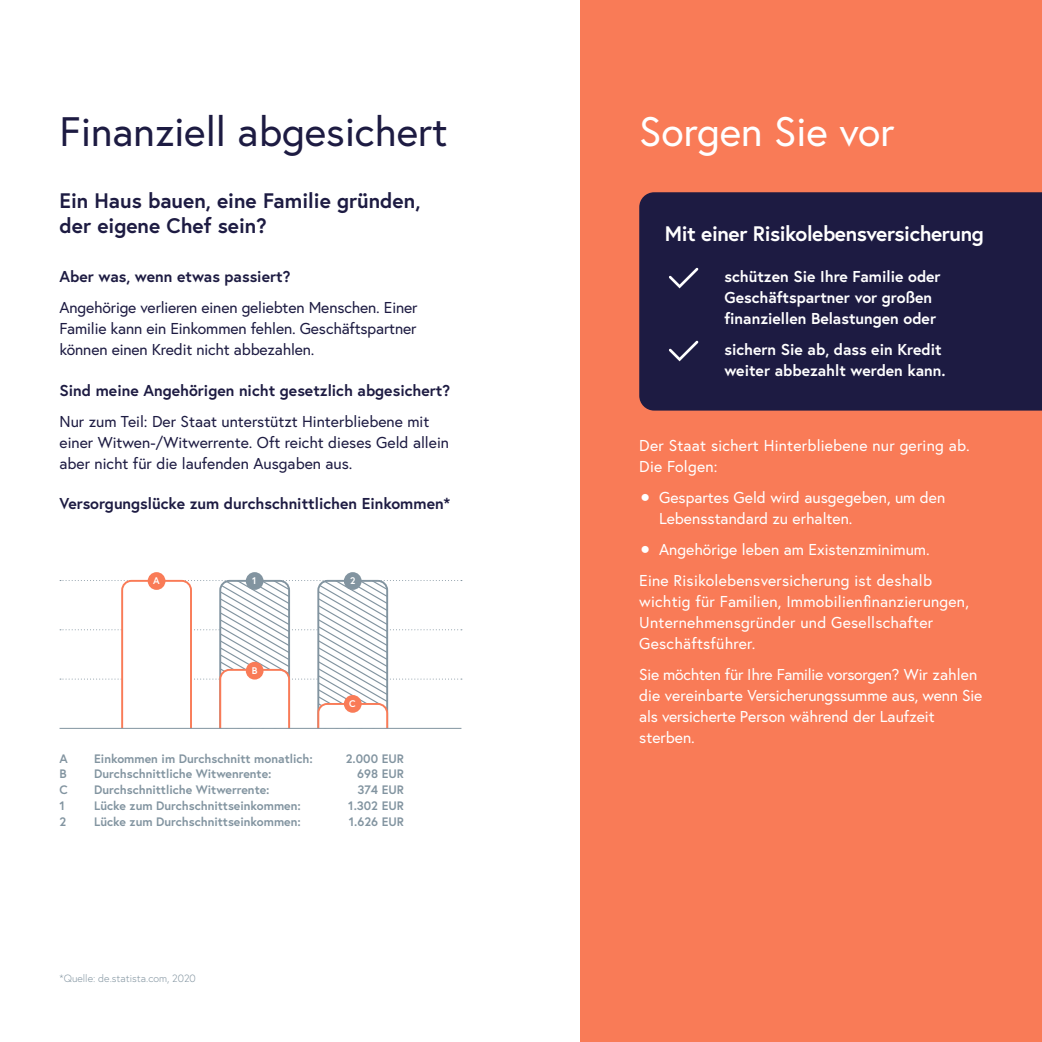
<style>
.page{position:relative;width:1042px;height:1042px;background:#fff}
.page>*{position:absolute;margin:0;border:0;box-sizing:border-box;transform-origin:0 0}
.t1{font:41.12px "Europa";color:#1d1b42}
.t2{font:41.12px "Europa";color:#fff}
.t3{font:700 21px/24.5px "Europa";color:#1d1b42}
.t4{font:700 21px "Europa";letter-spacing:-.02em;color:#fff}
.t5{font:15.75px/21px "Europa";color:#fff}
.t6{font:15.75px/21px "Europa";color:#1d1b42;text-align:justify}
.t7{font:700 15.75px/21px "Europa";color:#fff}
.t8{font:700 15.75px "Europa";color:#1d1b42}
.t9{font:700 12.25px "Europa";color:#8294a0}
.t10{font:300 10.5px "Europa";color:#8294a0}
.t11{font:700 9.62px "Europa";color:#fff}
.s1{font-weight:700;font-size:24.5px}
</style>
<div class="page">
<div style="left:580px;top:0;width:462px;height:1042px;background:#f97b57"></div>
<div style="left:639px;top:192px;width:403px;height:218px;background:#1d1b42"></div>
<svg style="left:60px;top:579px;width:402px;height:150px"></svg>
<div style="left:148px;top:572px;width:17px;height:18px;background:#f97b57;border-radius:50%"></div>
<div style="left:246px;top:662px;width:17px;height:17px;background:#f97b57;border-radius:50%"></div>
<div style="left:246px;top:572px;width:17px;height:18px;background:#8294a0;border-radius:50%"></div>
<div style="left:344px;top:695px;width:18px;height:18px;background:#f97b57;border-radius:50%"></div>
<div style="left:344px;top:572px;width:18px;height:18px;background:#8294a0;border-radius:50%"></div>
<hr style="left:60px;top:728px;width:401px;height:1px;background:#8294a0">
<svg style="left:669px;top:268px;width:29px;height:20px"></svg>
<svg style="left:669px;top:341px;width:29px;height:20px"></svg>
<h1 class="t1" style="left:60px;top:105px;width:390px">Finanziell abgesichert</h1>
<h2 class="t3" style="left:60px;top:188px;width:362px">Ein Haus bauen, eine Familie gründen, der eigene Chef sein?</h2>
<p class="t8" style="left:60px;top:265px;width:232px">Aber was, wenn etwas passiert?</p>
<p class="t6" style="left:60px;top:296px;width:359px">Angehörige verlieren einen geliebten Menschen. Einer Familie kann ein Einkommen fehlen. Geschäftspartner können einen Kredit nicht abbezahlen.</p>
<p class="t8" style="left:60px;top:379px;width:392px">Sind meine Angehörigen nicht gesetzlich abgesichert?</p>
<p class="t6" style="left:60px;top:410px;width:391px;text-align:left">Nur zum Teil: Der Staat unterstützt Hinterbliebene mit einer Witwen-/Witwerrente. Oft reicht dieses Geld allein aber nicht für die laufenden Ausgaben aus.</p>
<p class="t8" style="left:60px;top:493px;width:392px">Versorgungslücke zum durchschnittlichen Einkommen*</p>
<p class="t11" style="left:153px;top:574px;width:8px">A</p>
<p class="t11" style="left:252px;top:574px;width:6px">1</p>
<p class="t11" style="left:252px;top:664px;width:7px">B</p>
<p class="t11" style="left:350px;top:574px;width:7px">2</p>
<p class="t11" style="left:349px;top:697px;width:8px">C</p>
<p class="t9" style="left:60px;top:750px;width:10px">A</p>
<p class="t9" style="left:94px;top:750px;width:220px">Einkommen im Durchschnitt monatlich:</p>
<p class="t9" style="left:346px;top:750px;width:60px">2.000 EUR</p>
<p class="t9" style="left:60px;top:765px;width:9px">B</p>
<p class="t9" style="left:94px;top:765px;width:179px">Durchschnittliche Witwenrente:</p>
<p class="t9" style="left:357px;top:765px;width:48px">698 EUR</p>
<p class="t9" style="left:60px;top:781px;width:10px">C</p>
<p class="t9" style="left:94px;top:781px;width:177px">Durchschnittliche Witwerrente:</p>
<p class="t9" style="left:357px;top:781px;width:48px">374 EUR</p>
<p class="t9" style="left:60px;top:797px;width:7px">1</p>
<p class="t9" style="left:94px;top:797px;width:208px">Lücke zum Durchschnittseinkommen:</p>
<p class="t9" style="left:348px;top:797px;width:57px">1.302 EUR</p>
<p class="t9" style="left:60px;top:813px;width:8px">2</p>
<p class="t9" style="left:94px;top:813px;width:208px">Lücke zum Durchschnittseinkommen:</p>
<p class="t9" style="left:349px;top:813px;width:57px">1.626 EUR</p>
<p class="t10" style="left:60px;top:972px;width:138px">*Quelle: de.statista.com, 2020</p>
<h1 class="t2" style="left:639px;top:105px;width:257px">Sorgen Sie vor</h1>
<h2 class="t4" style="left:665px;top:219px;width:320px">Mit einer Risikolebensversicherung</h2>
<p class="t7" style="left:724px;top:265px;width:218px">schützen Sie Ihre Familie oder<br>Geschäftspartner vor großen finanziellen Belastungen oder</p>
<p class="t7" style="left:724px;top:338px;width:223px">sichern Sie ab, dass ein Kredit weiter abbezahlt werden kann.</p>
<p class="t5" style="left:639px;top:435px;width:332px">Der Staat sichert Hinterbliebene nur gering ab.<br>Die Folgen:</p>
<p class="t5" style="left:659px;top:487px;width:288px;text-indent:-20px"><span class="s1">•</span> Gespartes Geld wird ausgegeben, um den<br>Lebensstandard zu erhalten.</p>
<p class="t5" style="left:639px;top:534px;width:294px;line-height:31px"><span class="s1">•</span> Angehörige leben am Existenzminimum.<br>Eine Risikolebensversicherung ist deshalb</p>
<p class="t5" style="left:639px;top:590px;width:331px">wichtig für Familien, Immobilienfinanzierungen,<br>Unternehmensgründer und Gesellschafter<br>Geschäftsführer.</p>
<p class="t5" style="left:639px;top:663px;width:345px">Sie möchten für Ihre Familie vorsorgen? Wir zahlen die vereinbarte Versicherungssumme aus, wenn Sie als versicherte Person während der Laufzeit sterben.</p>
</div>
